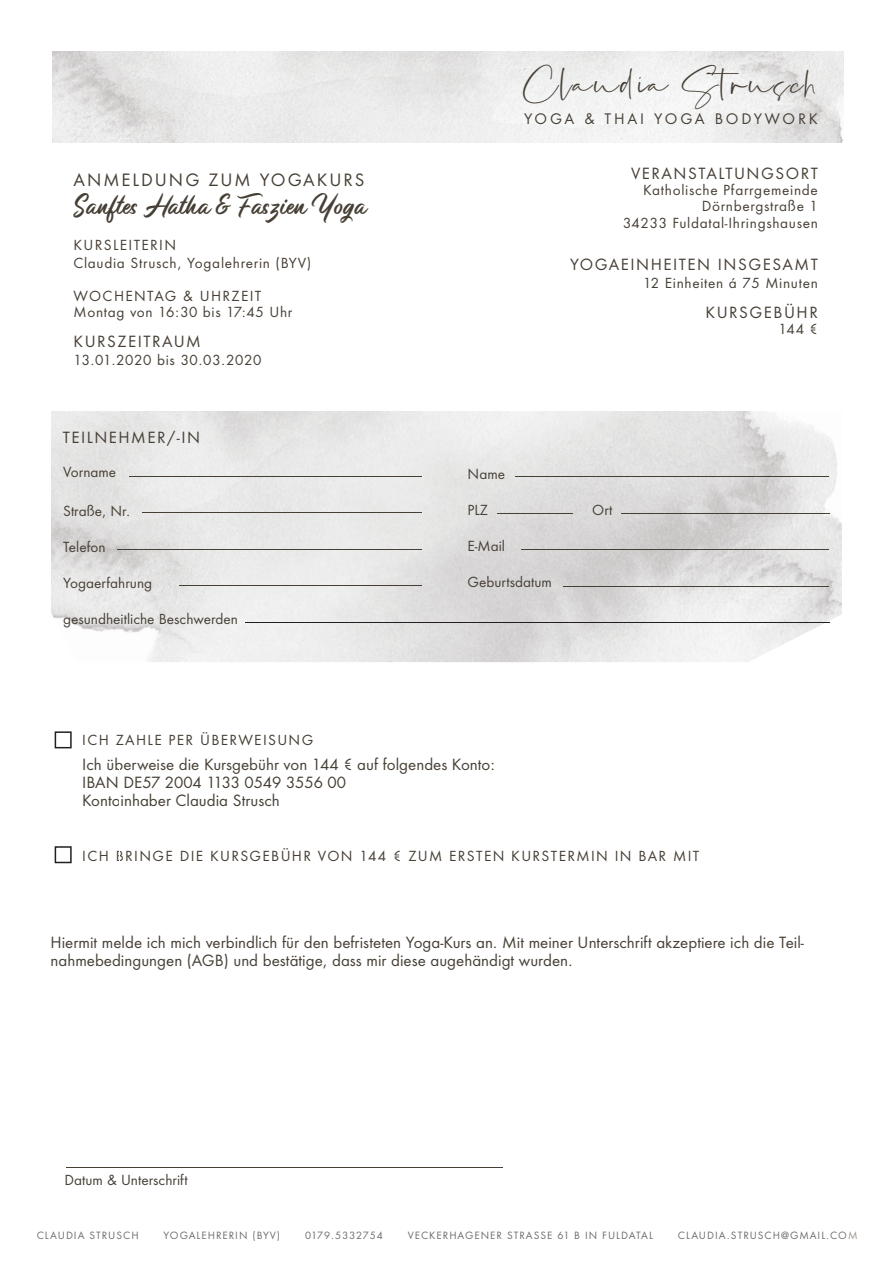
<style>
.page{position:relative;width:893px;height:1263px;background:#fff}
.page>*{position:absolute;margin:0;border:0;box-sizing:border-box;transform-origin:0 0}
.t1{font:21px "Monopola Script";color:#463f35}
.t2{font:21px "La Paloma";letter-spacing:.12em;color:#463f35}
.t3{font:16.5px "Futura ND";letter-spacing:.12em;color:#463f35}
.t4{font:15px/18px "Futura ND";color:#463f35}
.t5{font:15px "Futura ND";letter-spacing:.1em;color:#463f35}
.t6{font:14.1px "Futura ND";letter-spacing:.2em;color:#463f35}
.t7{font:13.5px/16.5px "Futura ND";letter-spacing:.05em;color:#463f35}
.t8{font:13.5px "Futura ND";color:#463f35}
.t9{font:13.5px "Futura ND";letter-spacing:.1em;color:#463f35}
.t10{font:9.75px "Futura ND";letter-spacing:.1em;color:#6c6d70}
.s1{color:#9c968b}
</style>
<div class="page">
<img style="left:51px;top:411px;width:135px;height:251px">
<img style="left:51px;top:494px;width:86px;height:168px">
<div style="left:305px;top:411px;width:119px;height:251px;background:#e9e9e9"></div>
<img style="left:484px;top:411px;width:119px;height:251px">
<div style="left:206px;top:618px;width:109px;height:44px;background:#eff0ef"></div>
<img style="left:722px;top:411px;width:120px;height:167px">
<svg style="left:423px;top:657px;width:11px;height:5px"></svg>
<img style="left:530px;top:653px;width:23px;height:9px">
<img style="left:806px;top:558px;width:36px;height:63px">
<img style="left:52px;top:51px;width:791px;height:91px">
<hr style="left:66px;top:1167px;width:436px;height:1px;background:#463f35">
<svg style="left:55px;top:731px;width:17px;height:17px"></svg>
<svg style="left:55px;top:846px;width:17px;height:17px"></svg>
<hr style="left:129px;top:476px;width:293px;height:1px;background:#463f35">
<hr style="left:142px;top:512px;width:279px;height:1px;background:#463f35">
<hr style="left:179px;top:585px;width:242px;height:1px;background:#463f35">
<hr style="left:117px;top:549px;width:304px;height:1px;background:#463f35">
<hr style="left:516px;top:476px;width:313px;height:1px;background:#463f35">
<hr style="left:621px;top:513px;width:208px;height:1px;background:#463f35">
<hr style="left:497px;top:513px;width:75px;height:1px;background:#463f35">
<hr style="left:522px;top:549px;width:307px;height:1px;background:#463f35">
<hr style="left:563px;top:586px;width:266px;height:1px;background:#463f35">
<hr style="left:246px;top:622px;width:584px;height:1px;background:#231f20">
<p class="t3" style="left:74px;top:169px;width:292px">ANMELDUNG ZUM YOGAKURS</p>
<h1 class="t1" style="left:74px;top:190px;width:294px">Sanftes Hatha &amp; Faszien Yoga</h1>
<p class="t7" style="left:74px;top:236px;width:239px;line-height:18px">KURSLEITERIN<br>Claudia Strusch, Yogalehrerin (BYV)</p>
<p class="t7" style="left:74px;top:288px;width:220px">WOCHENTAG &amp; UHRZEIT<br>Montag von 16:30 bis 17:45 Uhr</p>
<p class="t5" style="left:74px;top:332px;width:129px">KURSZEITRAUM</p>
<p class="t7" style="left:74px;top:352px;width:189px">13.01.2020 bis 30.03.2020</p>
<p class="t5" style="left:63px;top:427px;width:139px">TEILNEHMER/-IN</p>
<p class="t8" style="left:63px;top:464px;width:55px">Vorname</p>
<p class="t8" style="left:63px;top:502px;width:69px">Straße, Nr.</p>
<p class="t8" style="left:63px;top:538px;width:44px">Telefon</p>
<p class="t8" style="left:63px;top:574px;width:91px">Yogaerfahrung</p>
<p class="t8" style="left:63px;top:610px;width:176px">gesundheitliche Beschwerden</p>
<h1 class="t2" style="left:523px;top:71px;width:296px">Claudia Strusch</h1>
<p class="t6" style="left:524px;top:109px;width:295px">YOGA &amp; THAI YOGA BODYWORK</p>
<p class="t5" style="left:631px;top:163px;width:188px">VERANSTALTUNGSORT</p>
<p class="t7" style="left:623px;top:182px;width:197px;text-align:right">Katholische Pfarrgemeinde<br>Dörnbergstraße 1<br>34233 Fuldatal-Ihringshausen</p>
<p class="t5" style="left:570px;top:255px;width:249px">YOGAEINHEITEN INSGESAMT</p>
<p class="t7" style="left:643px;top:275px;width:176px">12 Einheiten á 75 Minuten</p>
<p class="t5" style="left:706px;top:303px;width:114px">KURSGEBÜHR</p>
<p class="t7" style="left:778px;top:321px;width:41px">144 €</p>
<p class="t7" style="left:467px;top:466px;width:39px">Name</p>
<p class="t7" style="left:467px;top:502px;width:22px">PLZ</p>
<p class="t7" style="left:592px;top:502px;width:22px">Ort</p>
<p class="t7" style="left:467px;top:538px;width:39px">E-Mail</p>
<p class="t8" style="left:467px;top:573px;width:86px">Geburtsdatum</p>
<p class="t9" style="left:82px;top:731px;width:233px">ICH ZAHLE PER ÜBERWEISUNG</p>
<p class="t4" style="left:82px;top:756px;width:414px">Ich überweise die Kursgebühr von 144 € auf folgendes Konto:<br>IBAN DE57 2004 1133 0549 3556 00<br>Kontoinhaber Claudia Strusch</p>
<p class="t9" style="left:82px;top:847px;width:619px">ICH BRINGE DIE KURSGEBÜHR VON 144 € ZUM ERSTEN KURSTERMIN IN BAR MIT</p>
<p class="t4" style="left:51px;top:933px;width:755px">Hiermit melde ich mich verbindlich für den befristeten Yoga-Kurs an. Mit meiner Unterschrift akzeptiere ich die Teil&shy;nahmebedingungen (AGB) und bestätige, dass mir diese augehändigt wurden.</p>
<p class="t8" style="left:65px;top:1171px;width:125px">Datum &amp; Unterschrift</p>
<p class="t10" style="left:37px;top:1228px;width:103px">CLAUDIA STRUSCH</p>
<p class="t10" style="left:164px;top:1228px;width:118px">YOGALEHRERIN (BYV)</p>
<p class="t10" style="left:305px;top:1228px;width:79px">0179.5332754</p>
<p class="t10" style="left:408px;top:1228px;width:247px">VECKERHAGENER STRASSE 61 B IN FULDATAL</p>
<p class="t10" style="left:678px;top:1228px;width:181px">CLAUDIA.STRUSCH@GMAIL.CO<span class="s1">M</span></p>
</div>
